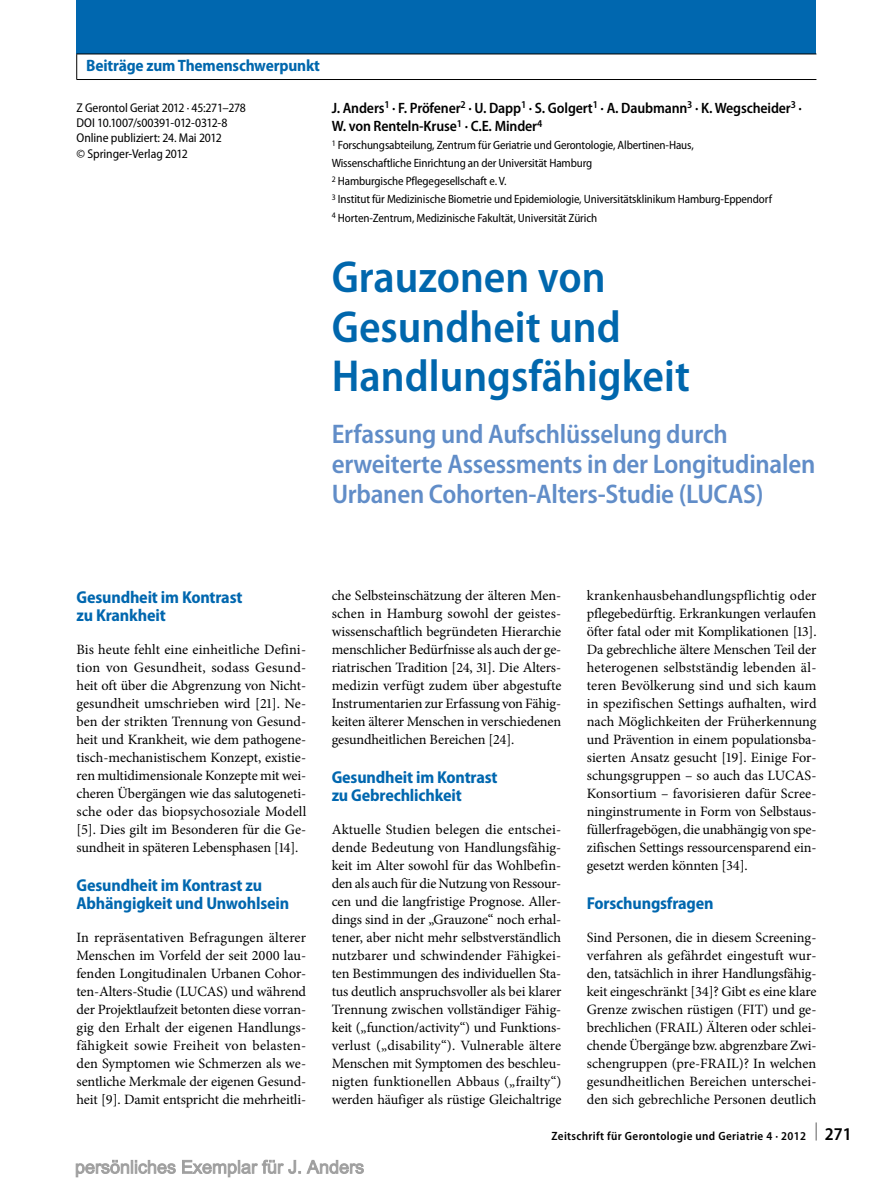
<style>
.page{position:relative;width:893px;height:1187px;background:#fff}
.page>*{position:absolute;margin:0;border:0;box-sizing:border-box;transform-origin:0 0}
.t1{font:600 semi-condensed 45px/49.5px "Myriad Pro";color:#0067ad}
.t2{font:600 semi-condensed 27px/30px "Myriad Pro";letter-spacing:-.01em;color:#618dc8}
.t3{font:700 semi-condensed 17.25px/18px "Myriad Pro";letter-spacing:-.01em;color:#0067af}
.t4{font:700 semi-condensed 16.5px "Myriad Pro";letter-spacing:-.01em;color:#0067ad}
.t5{font:600 semi-condensed 15px/18px "Myriad Pro";letter-spacing:-.01em;color:#000}
.t6{font:14.25px/18px "Minion Pro";letter-spacing:-.01em;color:#000;text-align:justify}
.t7{font:semi-condensed 12.75px/15.3px "Myriad Pro";letter-spacing:-.005em;color:#000}
.t8{font:semi-condensed 12px/18px "Myriad Pro";letter-spacing:-.01em;color:#000}
.t9{font:600 semi-condensed 12px "Myriad Pro";letter-spacing:.03em;color:#000}
.s1{font-size:18px}
</style>
<div class="page">
<div style="left:77px;top:0;width:739px;height:54px;background:#0067af"></div>
<hr style="left:77px;top:79px;width:739px;height:1px;background:#000">
<svg style="left:76px;top:54px;width:1px;height:25px"></svg>
<hr style="left:77px;top:54px;width:739px;height:1px;background:#000">
<svg style="left:75px;top:1159px;width:289px;height:18px"></svg>
<p class="t4" style="left:86px;top:57px;width:235px">Beiträge zum Themenschwerpunkt</p>
<p class="t7" style="left:77px;top:100px;width:171px">Z Gerontol Geriat 2012 · 45:271–278<br>DOI 10.1007/s00391-012-0312-8<br>Online publiziert: 24. Mai 2012<br>© Springer-Verlag 2012</p>
<p class="t5" style="left:332px;top:100px;width:472px">J. Anders<sup>1</sup> · F. Pröfener<sup>2</sup> · U. Dapp<sup>1</sup> · S. Golgert<sup>1</sup> · A. Daubmann<sup>3</sup> · K. Wegscheider<sup>3</sup> ·<br>W. von Renteln-Kruse<sup>1</sup> · C.E. Minder<sup>4</sup></p>
<p class="t8" style="left:332px;top:137px;width:442px"><sup>1</sup> Forschungsabteilung, Zentrum für Geriatrie und Gerontologie, Albertinen-Haus, Wissenschaftliche Einrichtung an der Universität Hamburg<br><sup>2</sup> Hamburgische Pflegegesellschaft e. V.<br><sup>3</sup> Institut für Medizinische Biometrie und Epidemiologie, Universitätsklinikum Hamburg-Eppendorf <sup>4</sup> Horten-Zentrum, Medizinische Fakultät, Universität Zürich</p>
<h1 class="t1" style="left:332px;top:253px;width:360px">Grauzonen von<br>Gesundheit und<br>Handlungsfähigkeit</h1>
<h2 class="t2" style="left:332px;top:419px;width:485px">Erfassung und Aufschlüsselung durch erweiterte Assessments in der Longitudinalen<br>Urbanen Cohorten-Alters-Studie (LUCAS)</h2>
<p class="t3" style="left:77px;top:588px;width:167px">Gesundheit im Kontrast zu Krankheit</p>
<p class="t6" style="left:77px;top:640px;width:231px">Bis heute fehlt eine einheitliche Defini&shy;tion von Gesundheit, sodass Gesund&shy;heit oft über die Abgrenzung von Nicht&shy;gesundheit umschrieben wird [21]. Ne&shy;ben der strikten Trennung von Gesund&shy;heit und Krankheit, wie dem pathogene&shy;tisch-mechanistischem Konzept, existie&shy;ren multidimensionale Konzepte mit wei&shy;cheren Übergängen wie das salutogeneti&shy;sche oder das biopsychosoziale Modell [5]. Dies gilt im Besonderen für die Ge&shy;sundheit in späteren Lebensphasen [14].</p>
<p class="t3" style="left:77px;top:876px;width:214px">Gesundheit im Kontrast zu<br>Abhängigkeit und Unwohlsein</p>
<p class="t6" style="left:77px;top:928px;width:231px">In repräsentativen Befragungen älterer Menschen im Vorfeld der seit 2000 lau&shy;fenden Longitudinalen Urbanen Cohor&shy;ten-Alters-Studie (LUCAS) und während der Projektlaufzeit betonten diese vorran&shy;gig den Erhalt der eigenen Handlungs&shy;fähigkeit sowie Freiheit von belasten&shy;den Symptomen wie Schmerzen als we&shy;sentliche Merkmale der eigenen Gesund&shy;heit [9]. Damit entspricht die mehrheitli-</p>
<p class="t6" style="left:332px;top:586px;width:231px">che Selbsteinschätzung der älteren Men&shy;schen in Hamburg sowohl der geistes&shy;wissenschaftlich begründeten Hierarchie menschlicher Bedürfnisse als auch der ge&shy;riatrischen Tradition [24, 31]. Die Alters&shy;medizin verfügt zudem über abgestufte Instrumentarien zur Erfassung von Fähig&shy;keiten älterer Menschen in verschiedenen gesundheitlichen Bereichen [24].</p>
<p class="t3" style="left:332px;top:768px;width:167px">Gesundheit im Kontrast zu Gebrechlichkeit</p>
<p class="t6" style="left:332px;top:820px;width:231px">Aktuelle Studien belegen die entschei&shy;dende Bedeutung von Handlungsfähig&shy;keit im Alter sowohl für das Wohlbefin&shy;den als auch für die Nutzung von Ressour&shy;cen und die langfristige Prognose. Aller&shy;dings sind in der „Grauzone“ noch erhal&shy;tener, aber nicht mehr selbstverständlich nutzbarer und schwindender Fähigkei&shy;ten Bestimmungen des individuellen Sta&shy;tus deutlich anspruchsvoller als bei klarer Trennung zwischen vollständiger Fähig&shy;keit („function/activity“) und Funktions&shy;verlust („disability“). Vulnerable ältere Menschen mit Symptomen des beschleu&shy;nigten funktionellen Abbaus („frailty“) werden häufiger als rüstige Gleichaltrige</p>
<p class="t6" style="left:587px;top:586px;width:231px">krankenhausbehandlungspflichtig oder pflegebedürftig. Erkrankungen verlaufen öfter fatal oder mit Komplikationen [13].<br>Da gebrechliche ältere Menschen Teil der heterogenen selbstständig lebenden äl&shy;teren Bevölkerung sind und sich kaum in spezifischen Settings aufhalten, wird nach Möglichkeiten der Früherkennung und Prävention in einem populationsba&shy;sierten Ansatz gesucht [19]. Einige For&shy;schungsgruppen – so auch das LUCAS-Konsortium – favorisieren dafür Scree&shy;ninginstrumente in Form von Selbstaus&shy;füllerfragebögen, die unabhängig von spe&shy;zifischen Settings ressourcensparend ein&shy;gesetzt werden könnten [34].</p>
<p class="t3" style="left:587px;top:894px;width:128px">Forschungsfragen</p>
<p class="t6" style="left:587px;top:928px;width:231px">Sind Personen, die in diesem Screening&shy;verfahren als gefährdet eingestuft wur&shy;den, tatsächlich in ihrer Handlungsfähig&shy;keit eingeschränkt [34]? Gibt es eine klare Grenze zwischen rüstigen (FIT) und ge&shy;brechlichen (FRAIL) Älteren oder schlei&shy;chende Übergänge bzw. abgrenzbare Zwi&shy;schengruppen (pre-FRAIL)? In welchen gesundheitlichen Bereichen unterschei&shy;den sich gebrechliche Personen deutlich</p>
<p class="t9" style="left:552px;top:1129px;width:302px">Zeitschrift für Gerontologie und Geriatrie 4 · 2012 <sup>|</sup> <span class="s1">271</span></p>
</div>
